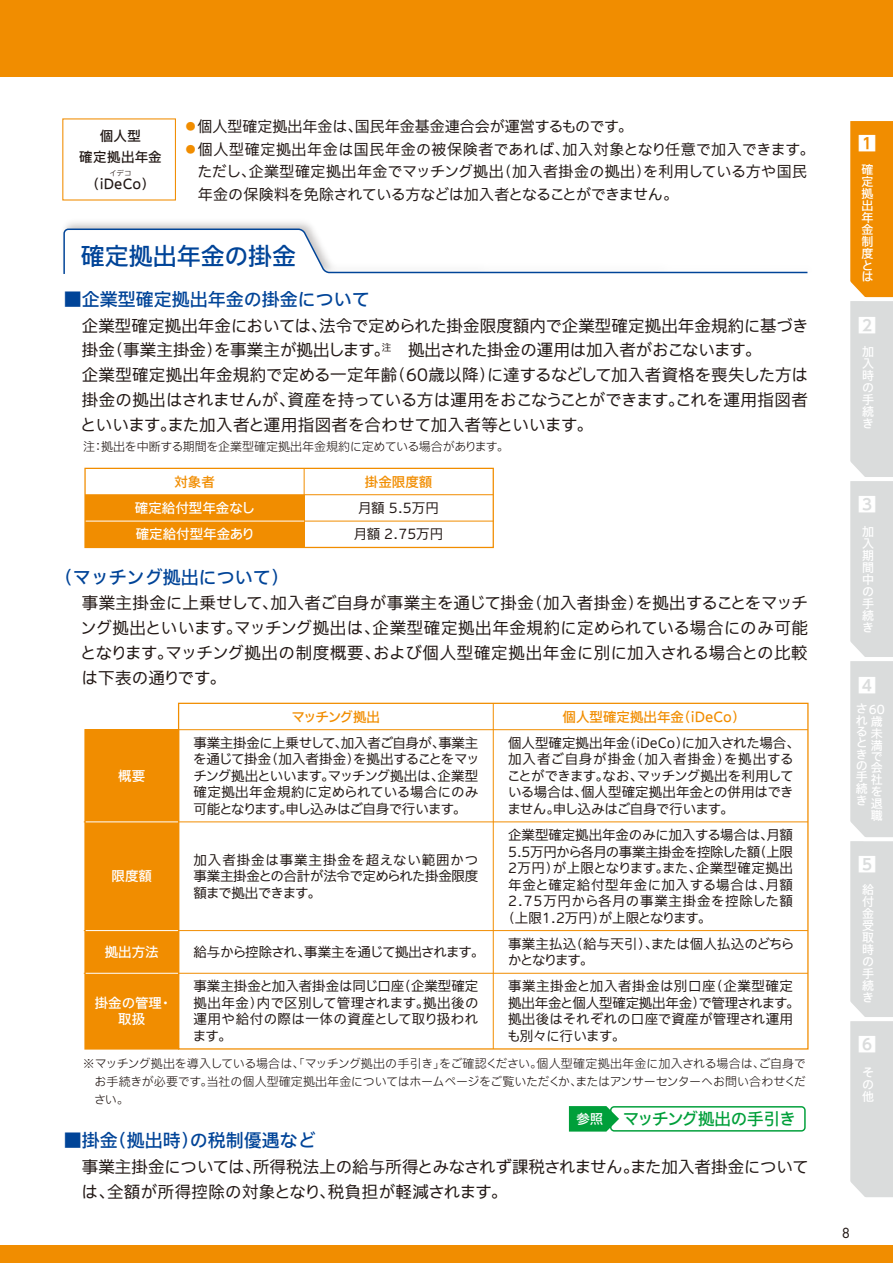
<style>
.page{position:relative;width:893px;height:1263px;background:#fff}
.page>*{position:absolute;margin:0;border:0;box-sizing:border-box;transform-origin:0 0}
.t1{font:500 24px "Iwa UCDA Goth Std";color:#004498}
.t2{font:500 18px "Iwa UCDA Goth Std";color:#004498}
.t3{font:700 18px "UD Shin Go Pro De";color:#fff}
.t4{font:16.5px/24.8px "Iwa UCDA Goth Std R2";letter-spacing:.005em;color:#221815}
.t5{font:500 16.5px "Iwa UCDA Goth Std";letter-spacing:-.025em;color:#009f3a}
.t6{font:15px/22.5px "Iwa UCDA Goth Std R2";letter-spacing:.02em;color:#221815}
.t7{font:15px "Iwa UCDA Goth Std R2";color:#221815}
.t8{font:13.5px/16.5px "Iwa UCDA Goth Std R2";letter-spacing:-.005em;color:#221815;text-align:justify}
.t9{font:13.5px "Iwa UCDA Goth Std R2";letter-spacing:.05em;color:#221815}
.t10{font:500 13.5px/26.4px "Iwa UCDA Goth Std";color:#fff}
.t11{font:500 13.5px "Iwa UCDA Goth Std";color:#f18d00}
.t12{font:13.5px "Iwa UCDA Goth Std R2";letter-spacing:-.035em;color:#221815}
.t13{font:13.5px "Iwa UCDA Goth Std R2";letter-spacing:.035em;color:#221815}
.t14{font:13.5px "Iwa UCDA Goth Std R2";letter-spacing:-.06em;color:#221815}
.t15{font:500 13.5px/21px "Iwa UCDA Goth Std";letter-spacing:.015em;color:#221815;text-align:center}
.t16{font:500 13.5px "Iwa UCDA Goth Std";letter-spacing:-.085em;color:#f18d00}
.t17{font:13.5px "Futura Std";color:#221815}
.t18{font:300 12px/18px "Iwa UCDA Goth Std";letter-spacing:-.02em;color:#221815;text-align:justify}
.t19{font:500 12px/12px "Iwa UCDA Goth Std";color:#fff;text-align:justify}
.t20{font:300 7.5px "Iwa UCDA Goth Std";color:#221815}
.s1{font-size:9.75px;color:#f18d00}
.s2{font-size:13.5px;color:#fff}
</style>
<div class="page">
<div style="left:85px;top:495px;width:219px;height:52px;background:#f18d00"></div>
<svg style="left:569px;top:1106px;width:237px;height:25px"></svg>
<hr style="left:304px;top:521px;width:189px;height:1px;background:#f18d00">
<hr style="left:304px;top:469px;width:1px;height:78px;background:#f18d00">
<hr style="left:85px;top:494px;width:408px;height:1px;background:#f18d00">
<svg style="left:63px;top:228px;width:745px;height:46px"></svg>
<hr style="left:85px;top:521px;width:219px;height:1px;background:#fff">
<div style="left:84px;top:468px;width:410px;height:80px;border:1px solid #f18d00"></div>
<div style="left:85px;top:730px;width:94px;height:319px;background:#f18d00"></div>
<hr style="left:179px;top:729px;width:629px;height:1px;background:#f18d00">
<hr style="left:84px;top:821px;width:724px;height:1px;background:#f18d00">
<hr style="left:85px;top:821px;width:94px;height:1px;background:#fff">
<hr style="left:84px;top:930px;width:724px;height:1px;background:#f18d00">
<hr style="left:85px;top:930px;width:94px;height:1px;background:#fff">
<hr style="left:84px;top:973px;width:724px;height:1px;background:#f18d00">
<hr style="left:85px;top:973px;width:94px;height:1px;background:#fff">
<hr style="left:493px;top:703px;width:1px;height:346px;background:#f18d00">
<div style="left:84px;top:729px;width:95px;height:320px;border:1px solid #f18d00"></div>
<div style="left:0;top:1246px;width:893px;height:17px;background:#f18d00"></div>
<div style="left:0;top:0;width:893px;height:77px;background:#f18d00"></div>
<svg style="left:850px;top:121px;width:43px;height:1076px;background:#dfd0ba"></svg>
<p class="t15" style="left:79px;top:124px;width:84px">個人型<br>確定拠出年金</p>
<p class="t15" style="left:86px;top:173px;width:70px">（iDeCo）</p>
<p class="t20" style="left:109px;top:168px;width:24px">イデコ</p>
<p class="t7" style="left:186px;top:116px;width:448px"><span class="s1">●</span> 個人型確定拠出年金は、国民年金基金連合会が運営するものです。</p>
<p class="t6" style="left:197px;top:137px;width:619px;text-indent:-11px"><span class="s1">●</span> 個人型確定拠出年金は国民年金の被保険者であれば、加入対象となり任意で加入できます。ただし、企業型確定拠出年金でマッチング拠出（加入者掛金の拠出）を利用している方や国民年金の保険料を免除されている方などは加入者となることができません。</p>
<h1 class="t1" style="left:81px;top:238px;width:217px">確定拠出年金の掛金</h1>
<h2 class="t2" style="left:64px;top:286px;width:308px">■企業型確定拠出年金の掛金について</h2>
<p class="t4" style="left:80px;top:312px;width:730px">企業型確定拠出年金においては、法令で定められた掛金限度額内で企業型確定拠出年金規約に基づき掛金（事業主掛金）を事業主が拠出します。<sup>注</sup>　拠出された掛金の運用は加入者がおこないます。<br>企業型確定拠出年金規約で定める一定年齢（60歳以降）に達するなどして加入者資格を喪失した方は掛金の拠出はされませんが、資産を持っている方は運用をおこなうことができます。これを運用指図者といいます。また加入者と運用指図者を合わせて加入者等といいます。</p>
<p class="t18" style="left:83px;top:437px;width:427px">注：拠出を中断する期間を企業型確定拠出年金規約に定めている場合があります。</p>
<p class="t11" style="left:174px;top:472px;width:42px">対象者</p>
<p class="t10" style="left:135px;top:494px;width:122px">確定給付型年金なし確定給付型年金あり</p>
<p class="t11" style="left:365px;top:472px;width:69px">掛金限度額</p>
<p class="t8" style="left:354px;top:494px;width:91px;line-height:26.4px;text-align:center">月額 5.5万円月額 2.75万円</p>
<h2 class="t2" style="left:55px;top:564px;width:236px">（マッチング拠出について）</h2>
<p class="t4" style="left:80px;top:590px;width:730px;text-align:justify">事業主掛金に上乗せして、加入者ご自身が事業主を通じて掛金（加入者掛金）を拠出することをマッチング拠出といいます。マッチング拠出は、企業型確定拠出年金規約に定められている場合にのみ可能となります。マッチング拠出の制度概要、および個人型確定拠出年金に別に加入される場合との比較は下表の通りです。</p>
<p class="t10" style="left:118px;top:762px;width:28px">概要</p>
<p class="t10" style="left:112px;top:862px;width:42px">限度額</p>
<p class="t10" style="left:105px;top:938px;width:55px">拠出方法</p>
<p class="t10" style="left:95px;top:994px;width:79px;line-height:16.5px;text-align:center">掛金の管理・取扱</p>
<p class="t16" style="left:291px;top:707px;width:90px">マッチング拠出</p>
<p class="t11" style="left:563px;top:707px;width:184px">個人型確定拠出年金（iDeCo）</p>
<p class="t8" style="left:193px;top:734px;width:288px">事業主掛金に上乗せして、加入者ご自身が、事業主を通じて掛金（加入者掛金）を拠出することをマッチング拠出といいます。マッチング拠出は、企業型確定拠出年金規約に定められている場合にのみ可能となります。申し込みはご自身で行います。</p>
<p class="t8" style="left:507px;top:734px;width:294px;text-align:left">個人型確定拠出年金（iDeCo）に加入された場合、加入者ご自身が掛金（加入者掛金）を拠出することができます。なお、マッチング拠出を利用している場合は、個人型確定拠出年金との併用はできません。申し込みはご自身で行います。</p>
<p class="t8" style="left:193px;top:851px;width:286px">加入者掛金は事業主掛金を超えない範囲かつ事業主掛金との合計が法令で定められた掛金限度額まで拠出できます。</p>
<p class="t8" style="left:508px;top:826px;width:286px">企業型確定拠出年金のみに加入する場合は、月額</p>
<p class="t12" style="left:508px;top:842px;width:286px">5.5万円から各月の事業主掛金を控除した額（上限</p>
<p class="t13" style="left:508px;top:858px;width:286px">2万円）が上限となります。また、企業型確定拠出</p>
<p class="t9" style="left:508px;top:875px;width:286px">年金と確定給付型年金に加入する場合は、月額</p>
<p class="t9" style="left:508px;top:891px;width:286px">2.75万円から各月の事業主掛金を控除した額</p>
<p class="t8" style="left:501px;top:908px;width:211px">（上限1.2万円）が上限となります。</p>
<p class="t14" style="left:193px;top:942px;width:292px">給与から控除され、事業主を通じて拠出されます。</p>
<p class="t8" style="left:508px;top:934px;width:288px">事業主払込（給与天引）、または個人払込のどちらかとなります。</p>
<p class="t8" style="left:193px;top:977px;width:287px">事業主掛金と加入者掛金は同じ口座（企業型確定拠出年金）内で区別して管理されます。拠出後の運用や給付の際は一体の資産として取り扱われます。</p>
<p class="t8" style="left:507px;top:977px;width:294px;text-align:left">事業主掛金と加入者掛金は別口座（企業型確定拠出年金と個人型確定拠出年金）で管理されます。拠出後はそれぞれの口座で資産が管理され運用も別々に行います。</p>
<p class="t18" style="left:94px;top:1053px;width:713px;text-indent:-11px">※マッチング拠出を導入している場合は、「マッチング拠出の手引き」をご確認ください。個人型確定拠出年金に加入される場合は、ご自身でお手続きが必要です。当社の個人型確定拠出年金についてはホームページをご覧いただくか、またはアンサーセンターへお問い合わせください。</p>
<p class="t5" style="left:576px;top:1107px;width:221px"><span class="s2">参照</span> マッチング拠出の手引き</p>
<h2 class="t2" style="left:64px;top:1127px;width:254px">■掛金（拠出時）の税制優遇など</h2>
<p class="t4" style="left:82px;top:1153px;width:729px">事業主掛金については、所得税法上の給与所得とみなされず課税されません。また加入者掛金については、全額が所得控除の対象となり、税負担が軽減されます。</p>
<h2 class="t3" style="left:858px;top:128px;width:19px">1</h2>
<p class="t19" style="left:861px;top:163px;width:13px">確定拠出年金制度とは</p>
<h2 class="t3" style="left:858px;top:310px;width:19px">2</h2>
<p class="t19" style="left:862px;top:345px;width:13px">加入時の手続き</p>
<h2 class="t3" style="left:858px;top:490px;width:19px">3</h2>
<p class="t19" style="left:862px;top:525px;width:13px">加入期間中の手続き</p>
<h2 class="t3" style="left:858px;top:671px;width:19px">4</h2>
<p class="t19" style="left:856px;top:702px;width:31px;text-align:right">さ60れ歳未<br>満<br>で<br>会<br>社<br>を<br>退<br>職</p>
<p class="t19" style="left:856px;top:724px;width:13px;line-height:11.6px">るときの手続き</p>
<h2 class="t3" style="left:858px;top:850px;width:19px">5</h2>
<p class="t19" style="left:862px;top:883px;width:13px">給付金受取時の手続き</p>
<h2 class="t3" style="left:858px;top:1030px;width:19px">6</h2>
<p class="t19" style="left:862px;top:1065px;width:13px">その他</p>
<p class="t17" style="left:842px;top:1224px;width:10px">8</p>
</div>
